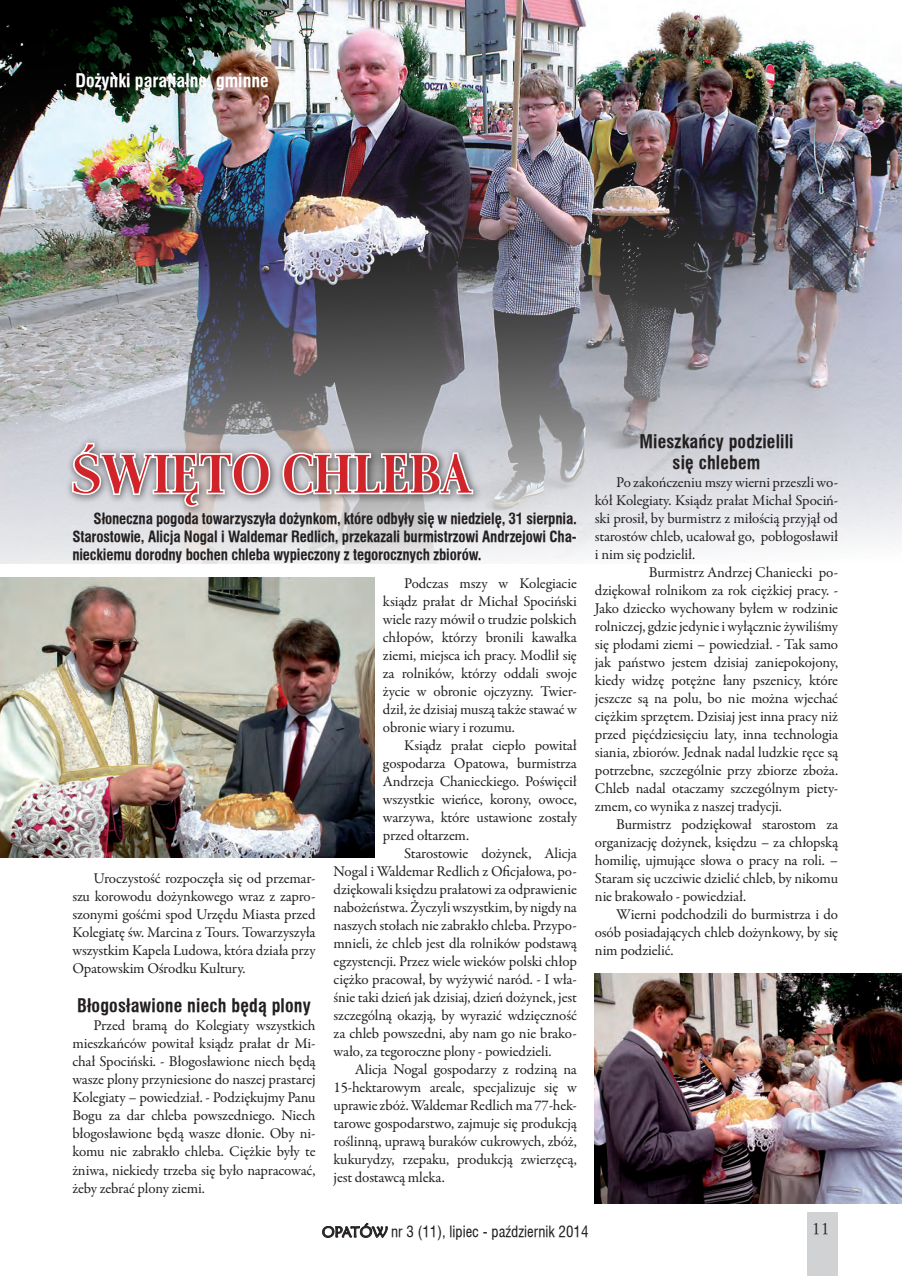
<style>
.page{position:relative;width:902px;height:1276px;background:#fff}
.page>*{position:absolute;margin:0;border:0;box-sizing:border-box;transform-origin:0 0}
.t1{font:700 54px "Ant Polt Cond";letter-spacing:.025em;color:#d1232a}
.t2{font:18px/21.6px "Swiss 721 Cn AT Bold";letter-spacing:.01em;color:#231f20;text-align:center}
.t3{font:18px "Swiss 721 Cn AT Bold";color:#fff}
.t4{font:18px "American Garamond AT";color:#231f20}
.t5{font:15px/18px "Garamond Premr Pro";letter-spacing:-.01em;color:#231f20;text-align:justify}
.t6{font:15px/18px "Swiss 721 Cn AT Bold";letter-spacing:-.01em;color:#231f20;text-align:justify}
.t7{font:15px "Swiss 721 Cn AT";color:#231f20}
.s1{font-family:"Maiandra GD"}
</style>
<div class="page">
<div style="left:807px;top:1212px;width:31px;height:64px;background:#d1d2d4"></div>
<svg style="left:322px;top:1222px;width:66px;height:16px"></svg>
<img style="left:0;top:0;width:901px;height:563px">
<div style="left:66px;top:436px;width:416px;height:80px;background:#231f20;opacity:.75"></div>
<svg style="left:70px;top:441px;width:202px;height:68px"></svg>
<svg style="left:281px;top:451px;width:194px;height:46px"></svg>
<img style="left:0;top:577px;width:374px;height:281px">
<img style="left:595px;top:973px;width:306px;height:230px">
<p class="t3" style="left:75px;top:70px;width:195px">Dożynki parafialne, gminne</p>
<h1 class="t1" style="left:73px;top:434px;width:400px">ŚWIĘTO CHLEBA</h1>
<p class="t6" style="left:72px;top:510px;width:506px;text-indent:21px">Słoneczna pogoda towarzyszyła dożynkom, które odbyły się w niedzielę, 31 sierpnia.<br>Starostowie, Alicja Nogal i Waldemar Redlich, przekazali burmistrzowi Andrzejowi Cha&shy;nieckiemu dorodny bochen chleba wypieczony z tegorocznych zbiorów.</p>
<p class="t5" style="left:72px;top:869px;width:245px;text-indent:21px">Uroczystość rozpoczęła się od przemar&shy;szu korowodu dożynkowego wraz z zapro&shy;szonymi gośćmi spod Urzędu Miasta przed Kolegiatę św. Marcina z Tours. Towarzyszyła wszystkim Kapela Ludowa, która działa przy Opatowskim Ośrodku Kultury.</p>
<p class="t2" style="left:77px;top:995px;width:235px">Błogosławione niech będą plony</p>
<p class="t5" style="left:72px;top:1017px;width:245px;text-indent:21px">Przed bramą do Kolegiaty wszystkich mieszkańców powitał ksiądz prałat dr Mi&shy;chał Spociński. - Błogosławione niech będą wasze plony przyniesione do naszej prastarej Kolegiaty – powiedział. - Podziękujmy Panu Bogu za dar chleba powszedniego. Niech błogosławione będą wasze dłonie. Oby ni&shy;komu nie zabrakło chleba. Ciężkie były te żniwa, niekiedy trzeba się było napracować, żeby zebrać plony ziemi.</p>
<p class="t5" style="left:383px;top:575px;width:195px;text-indent:21px">Podczas mszy w Kolegiacie ksiądz prałat dr Michał Spociński wiele razy mówił o trudzie polskich chłopów, którzy bronili kawałka ziemi, miejsca ich pracy. Modlił się za rolników, którzy oddali swoje życie w obronie ojczyzny. Twier&shy;dził, że dzisiaj muszą także stawać w obronie wiary i rozumu.</p>
<p class="t5" style="left:383px;top:737px;width:195px;text-indent:21px">Ksiądz prałat ciepło powitał gospodarza Opatowa, burmistrza Andrzeja Chanieckiego. Poświęcił wszystkie wieńce, korony, owoce, warzywa, które ustawione zostały przed ołtarzem.</p>
<p class="t5" style="left:333px;top:845px;width:245px;text-indent:71px">Starostowie dożynek, Alicja Nogal i Waldemar Redlich z Oficjałowa, po&shy;dziękowali księdzu prałatowi za odprawienie nabożeństwa. Życzyli wszystkim, by nigdy na naszych stołach nie zabrakło chleba. Przypo&shy;mnieli, że chleb jest dla rolników podstawą egzystencji. Przez wiele wieków polski chłop ciężko pracował, by wyżywić naród. - I wła&shy;śnie taki dzień jak dzisiaj, dzień dożynek, jest szczególną okazją, by wyrazić wdzięczność za chleb powszedni, aby nam go nie brako&shy;wało, za tegoroczne plony - powiedzieli.</p>
<p class="t5" style="left:333px;top:1061px;width:245px;text-indent:21px">Alicja Nogal gospodarzy z rodziną na 15-hektarowym areale, specjalizuje się w uprawie zbóż. Waldemar Redlich ma 77-hek&shy;tarowe gospodarstwo, zajmuje się produkcją roślinną, uprawą buraków cukrowych, zbóż, kukurydzy, rzepaku, produkcją zwierzęcą, jest dostawcą mleka.</p>
<p class="t2" style="left:639px;top:430px;width:156px">Mieszkańcy podzielili się chlebem</p>
<p class="t5" style="left:595px;top:474px;width:245px;text-indent:21px">Po zakończeniu mszy wierni przeszli wo&shy;kół Kolegiaty. Ksiądz prałat Michał Spociń&shy;ski prosił, by burmistrz z miłością przyjął od starostów chleb, ucałował go, pobłogosławił i nim się podzielił.</p>
<p class="t5" style="left:595px;top:564px;width:245px;text-indent:54px">Burmistrz Andrzej Chaniecki po&shy;dziękował rolnikom za rok ciężkiej pracy. - Jako dziecko wychowany byłem w rodzinie rolniczej, gdzie jedynie i wyłącznie żywiliśmy się płodami ziemi – powiedział. - Tak samo jak państwo jestem dzisiaj zaniepokojony, kiedy widzę potężne łany pszenicy, które jeszcze są na polu, bo nie można wjechać ciężkim sprzętem. Dzisiaj jest inna pracy niż przed pięćdziesięciu laty, inna technologia siania, zbiorów. Jednak nadal ludzkie ręce są potrzebne, szczególnie przy zbiorze zboża.<br>Chleb nadal otaczamy szczególnym piety&shy;zmem, co wynika z naszej tradycji.</p>
<p class="t5" style="left:595px;top:816px;width:245px;text-indent:21px">Burmistrz podziękował starostom za organizację dożynek, księdzu – za chłopską homilię, ujmujące słowa o pracy na roli. – Staram się uczciwie dzielić chleb, by nikomu nie brakowało - powiedział.</p>
<p class="t5" style="left:595px;top:906px;width:245px;text-indent:21px">Wierni podchodzili do burmistrza i do osób posiadających chleb dożynkowy, by się nim podzielić.</p>
<p class="t7" style="left:322px;top:1223px;width:268px"><span class="s1">OPATÓW</span> nr 3 (11), lipiec - październik 2014</p>
<p class="t4" style="left:811px;top:1219px;width:19px">11</p>
</div>
